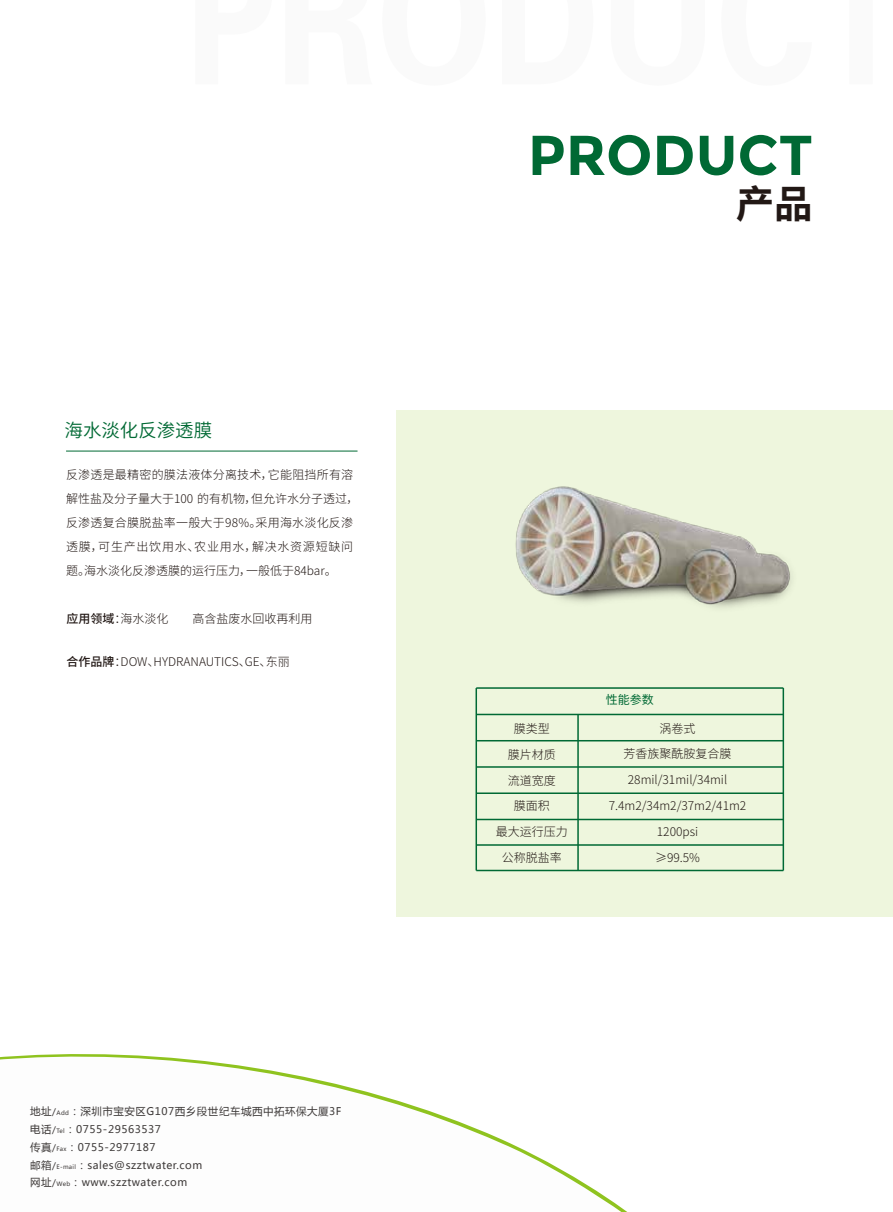
<style>
.page{position:relative;width:893px;height:1212px;background:#fff}
.page>*{position:absolute;margin:0;border:0;box-sizing:border-box;transform-origin:0 0}
.t1{font:700 56.1px "Montserrat";color:#006934}
.t2{font:700 38.55px "Source Han Sans CN";color:#221815}
.t3{font:18.45px "Source Han Sans CN";color:#006934}
.t4{font:300 12px/25.8px "Source Han Sans CN";color:#221815;text-align:center}
.t5{font:300 12px/24px "Source Han Sans CN";letter-spacing:.02em;color:#221815}
.t6{font:12px "Source Han Sans CN";color:#006934}
.t7{font:10.5px/17.9px "Microsoft Ya Hei";letter-spacing:.05em;color:#3e3a39}
.s1{font-weight:500}
.s2{font-size:9px}
.s3{font-size:6px}
</style>
<div class="page">
<svg style="left:0;top:1054px;width:627px;height:158px"></svg>
<div style="left:397px;top:411px;width:496px;height:506px;background:#eef6dd"></div>
<hr style="left:476px;top:714px;width:307px;height:1px;background:#006934">
<hr style="left:476px;top:687px;width:307px;height:2px;background:#006934">
<hr style="left:476px;top:740px;width:307px;height:1px;background:#006934">
<hr style="left:476px;top:766px;width:307px;height:2px;background:#006934">
<hr style="left:476px;top:792px;width:307px;height:2px;background:#006934">
<hr style="left:476px;top:819px;width:307px;height:1px;background:#006934">
<hr style="left:476px;top:844px;width:307px;height:2px;background:#006934">
<hr style="left:476px;top:870px;width:307px;height:1px;background:#006934">
<img style="left:515px;top:486px;width:277px;height:122px">
<hr style="left:66px;top:451px;width:292px;height:1px;background:#006934">
<hr style="left:475px;top:688px;width:2px;height:182px;background:#006934">
<hr style="left:577px;top:714px;width:2px;height:156px;background:#006934">
<hr style="left:783px;top:688px;width:1px;height:182px;background:#006934">
<h3 class="t3" style="left:65px;top:419px;width:149px">海水淡化反渗透膜</h3>
<p class="t5" style="left:66px;top:463px;width:294px">反渗透是最精密的膜法液体分离技术，它能阻挡所有溶解性盐及分子量大于100 的有机物，但允许水分子透过，反渗透复合膜脱盐率一般大于98%。采用海水淡化反渗透膜，可生产出饮用水、农业用水，解决水资源短缺问题。海水淡化反渗透膜的运行压力，一般低于84bar。</p>
<p class="t4" style="left:67px;top:606px;width:104px"><span class="s1">应用领域</span>：海水淡化</p>
<p class="t4" style="left:193px;top:606px;width:121px">高含盐废水回收再利用</p>
<p class="t4" style="left:67px;top:649px;width:225px"><span class="s1">合作品牌</span>：DOW、HYDRANAUTICS、GE、东丽</p>
<p class="t7" style="left:30px;top:1102px;width:313px">地址<span class="s2">/</span><span class="s3">Add</span>：深圳市宝安区G107西乡段世纪车城西中拓环保大厦3F电话<span class="s2">/</span><span class="s3">Tel</span>：0755-29563537<br>传真<span class="s2">/</span><span class="s3">Fax</span>：0755-2977187<br>邮箱<span class="s2">/</span><span class="s3">E-mail</span>：sales@szztwater.com<br>网址<span class="s2">/</span><span class="s3">Web</span>：www.szztwater.com</p>
<h1 class="t1" style="left:528px;top:122px;width:286px">PRODUCT</h1>
<h2 class="t2" style="left:736px;top:182px;width:79px">产品</h2>
<p class="t4" style="left:496px;top:716px;width:73px">膜类型<br>膜片材质<br>流道宽度<br>膜面积<br>最大运行压力公称脱盐率</p>
<p class="t6" style="left:606px;top:693px;width:49px">性能参数</p>
<p class="t4" style="left:609px;top:715px;width:139px">涡卷式<br>芳香族聚酰胺复合膜<br>28mil/31mil/34mil<br>7.4m2/34m2/37m2/41m2<br>1200psi<br>≥99.5%</p>
</div>
